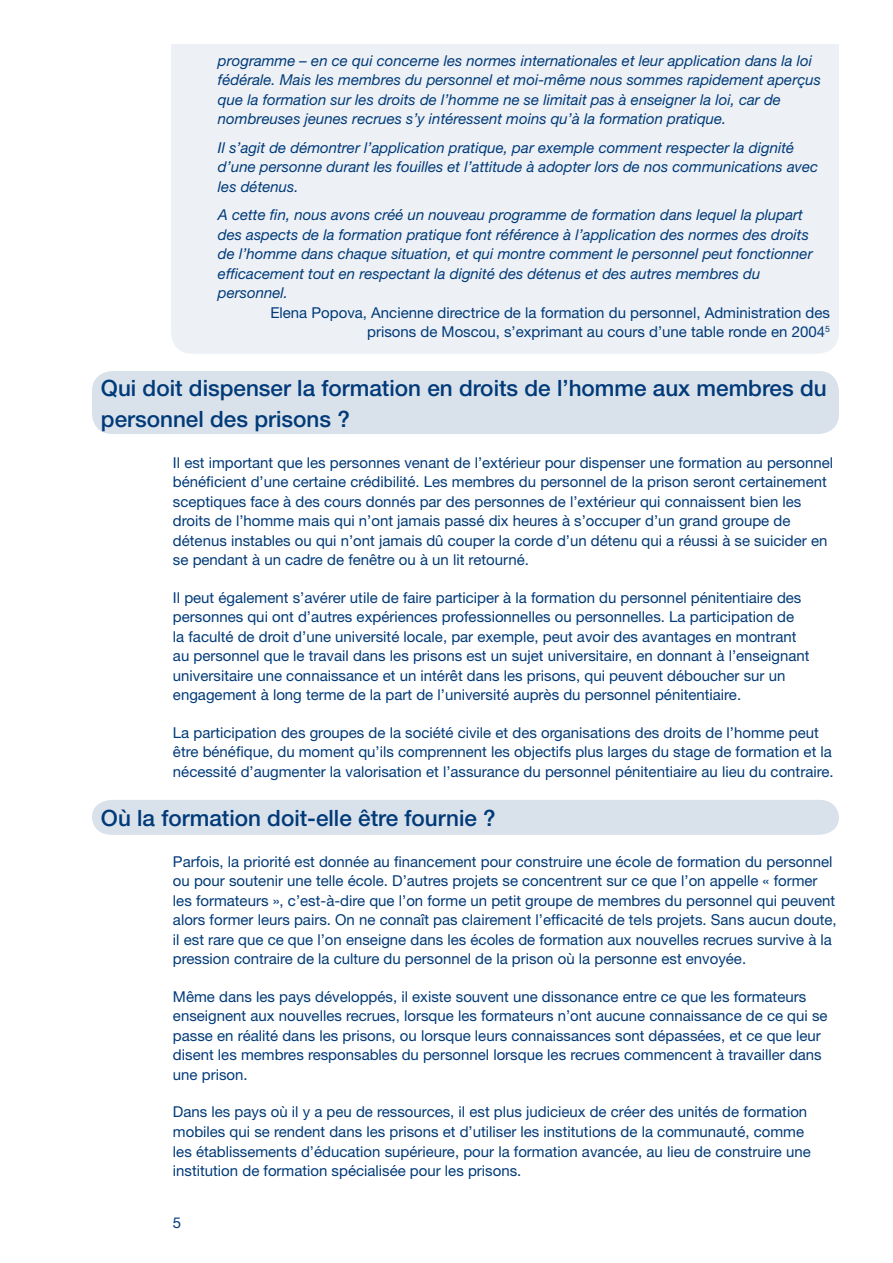
<style>
.page{position:relative;width:893px;height:1263px;background:#fff}
.page>*{position:absolute;margin:0;border:0;box-sizing:border-box;transform-origin:0 0}
.t1{font:500 22.5px/31.5px "Helvetica Neue";color:#003a78}
.t2{font:15px/19.5px "Helvetica Neue";color:#003a78}
.t3{font:italic 15px/19.5px "Helvetica Neue";color:#003a78}
</style>
<div class="page">
<div style="left:171px;top:23px;width:668px;height:330px;background:#edf1f6;border-radius:21px"></div>
<div style="left:92px;top:800px;width:747px;height:35px;background:#d9e1eb"></div>
<div style="left:106px;top:0;width:747px;height:44px;background:#fff"></div>
<div style="left:92px;top:371px;width:747px;height:63px;background:#d9e1eb;border-radius:20px"></div>
<p class="t3" style="left:218px;top:50px;width:604px">programme – en ce qui concerne les normes internationales et leur application dans la loi fédérale. Mais les membres du personnel et moi-même nous sommes rapidement aperçus que la formation sur les droits de l’homme ne se limitait pas à enseigner la loi, car de nombreuses jeunes recrues s’y intéressent moins qu’à la formation pratique.</p>
<p class="t3" style="left:218px;top:137px;width:602px">Il s’agit de démontrer l’application pratique, par exemple comment respecter la dignité d’une personne durant les fouilles et l’attitude à adopter lors de nos communications avec les détenus.</p>
<p class="t3" style="left:218px;top:205px;width:596px">A cette fin, nous avons créé un nouveau programme de formation dans lequel la plupart des aspects de la formation pratique font référence à l’application des normes des droits de l’homme dans chaque situation, et qui montre comment le personnel peut fonctionner efficacement tout en respectant la dignité des détenus et des autres membres du personnel.</p>
<p class="t2" style="left:270px;top:303px;width:561px;text-align:right">Elena Popova, Ancienne directrice de la formation du personnel, Administration des prisons de Moscou, s’exprimant au cours d’une table ronde en 2004<sup>5</sup></p>
<h1 class="t1" style="left:101px;top:372px;width:727px">Qui doit dispenser la formation en droits de l’homme aux membres du personnel des prisons ?</h1>
<p class="t2" style="left:173px;top:453px;width:662px">Il est important que les personnes venant de l’extérieur pour dispenser une formation au personnel bénéficient d’une certaine crédibilité. Les membres du personnel de la prison seront certainement sceptiques face à des cours donnés par des personnes de l’extérieur qui connaissent bien les droits de l’homme mais qui n’ont jamais passé dix heures à s’occuper d’un grand groupe de détenus instables ou qui n’ont jamais dû couper la corde d’un détenu qui a réussi à se suicider en se pendant à un cadre de fenêtre ou à un lit retourné.</p>
<p class="t2" style="left:173px;top:588px;width:638px">Il peut également s’avérer utile de faire participer à la formation du personnel pénitentiaire des personnes qui ont d’autres expériences professionnelles ou personnelles. La participation de<br>la faculté de droit d’une université locale, par exemple, peut avoir des avantages en montrant au personnel que le travail dans les prisons est un sujet universitaire, en donnant à l’enseignant universitaire une connaissance et un intérêt dans les prisons, qui peuvent déboucher sur un engagement à long terme de la part de l’université auprès du personnel pénitentiaire.</p>
<p class="t2" style="left:173px;top:723px;width:662px">La participation des groupes de la société civile et des organisations des droits de l’homme peut être bénéfique, du moment qu’ils comprennent les objectifs plus larges du stage de formation et la nécessité d’augmenter la valorisation et l’assurance du personnel pénitentiaire au lieu du contraire.</p>
<h1 class="t1" style="left:101px;top:802px;width:396px">Où la formation doit-elle être fournie ?</h1>
<p class="t2" style="left:173px;top:852px;width:665px">Parfois, la priorité est donnée au financement pour construire une école de formation du personnel ou pour soutenir une telle école. D’autres projets se concentrent sur ce que l’on appelle « former les formateurs », c’est-à-dire que l’on forme un petit groupe de membres du personnel qui peuvent alors former leurs pairs. On ne connaît pas clairement l’efficacité de tels projets. Sans aucun doute, il est rare que ce que l’on enseigne dans les écoles de formation aux nouvelles recrues survive à la pression contraire de la culture du personnel de la prison où la personne est envoyée.</p>
<p class="t2" style="left:173px;top:987px;width:656px">Même dans les pays développés, il existe souvent une dissonance entre ce que les formateurs enseignent aux nouvelles recrues, lorsque les formateurs n’ont aucune connaissance de ce qui se passe en réalité dans les prisons, ou lorsque leurs connaissances sont dépassées, et ce que leur disent les membres responsables du personnel lorsque les recrues commencent à travailler dans une prison.</p>
<p class="t2" style="left:173px;top:1102px;width:639px">Dans les pays où il y a peu de ressources, il est plus judicieux de créer des unités de formation mobiles qui se rendent dans les prisons et d’utiliser les institutions de la communauté, comme les établissements d’éducation supérieure, pour la formation avancée, au lieu de construire une institution de formation spécialisée pour les prisons.</p>
</div>
